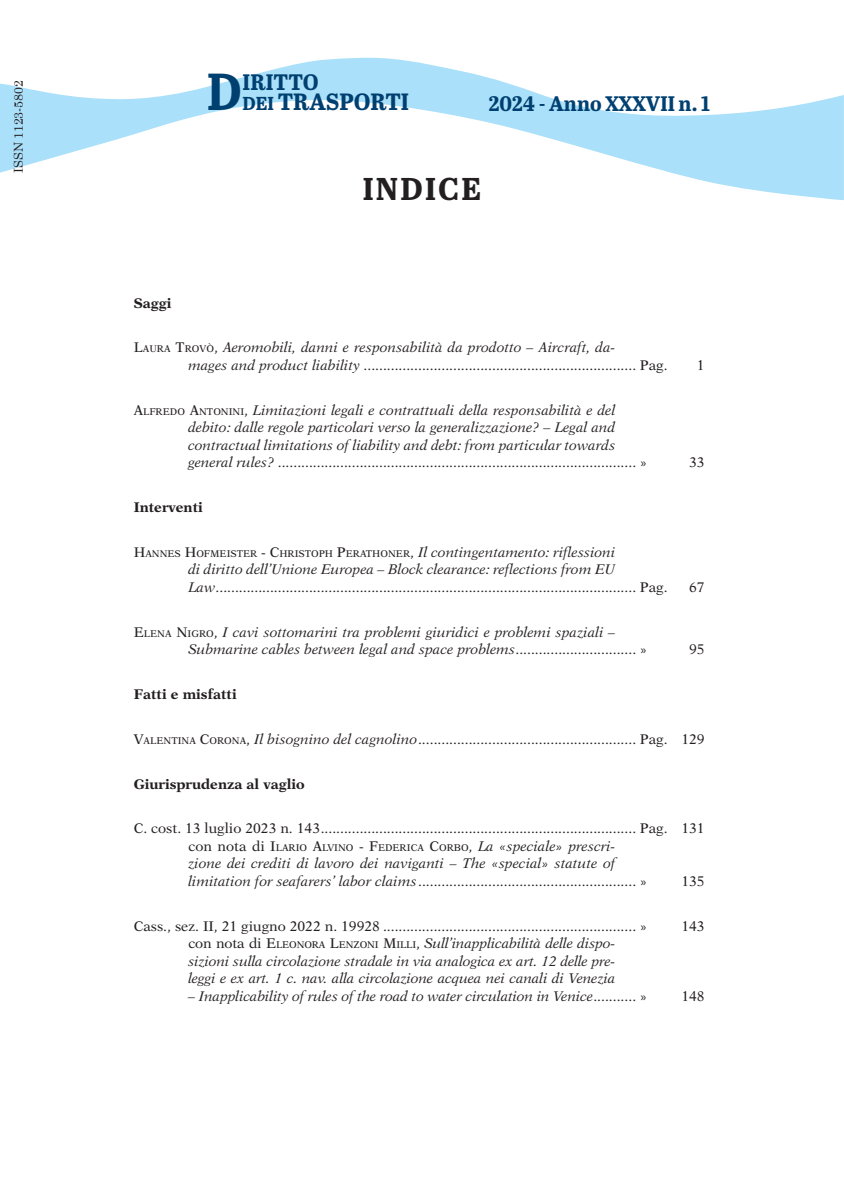
<style>
.page{position:relative;width:844px;height:1191px;background:#fff}
.page>*{position:absolute;margin:0;border:0;box-sizing:border-box;transform-origin:0 0}
.t1{font:700 51.98px "Abril Titling";color:#004071;scale:.94 1}
.t2{font:700 31.5px "Abril Titling";letter-spacing:.07em;color:#231f20}
.t3{font:700 23.62px "Abril Titling";color:#004071}
.t4{font:700 22.4px "Abril Titling";color:#004071}
.t5{font:700 21px "Abril Titling";color:#004071}
.indice{font:italic 14px/17.5px "New Aster LT Std";color:#231f20}
.indice-2{font:14px/17.5px "New Aster LT Std";color:#231f20}
.indice-3{font:700 14px "New Aster LT Std";color:#231f20}
.t6{font:12.25px "Century Schoolbook";color:#231f20}
.indice-4{font:9.8px "New Aster LT Std";color:#231f20}
.s1{font-size:18.72px}
.s2{font-style:normal}
.s3{font-style:normal;font-size:9.8px}
.s4{font-size:14px}
.s5{font-style:italic;font-size:14px}
.s6{font-style:italic}
.s7{font-style:inherit}
.s8{font-size:9.8px}
</style>
<div class="page">
<svg style="left:0;top:57px;width:843px;height:143px"></svg>
<p class="t6" style="left:11px;top:173px;width:94px;rotate:-90deg">ISSN 1123-5802</p>
<p class="t1" style="left:207px;top:54px;width:39px">D</p>
<p class="t4" style="left:242px;top:66px;width:77px">IRITTO</p>
<p class="t3" style="left:242px;top:84px;width:168px"><span class="s1">DEI</span> TRASPORTI</p>
<p class="t5" style="left:489px;top:88px;width:222px">2024 - Anno XXXVII n. 1</p>
<p class="t2" style="left:362px;top:166px;width:120px">INDICE</p>
<p class="indice-3" style="left:134px;top:294px;width:39px">Saggi</p>
<p class="indice" style="left:188px;top:339px;width:480px;text-indent:-55px"><span class="s2">L</span><span class="s3">AURA</span> <span class="s2">T</span><span class="s3">ROVÒ</span><span class="s2">,</span> Aeromobili, danni e responsabilità da prodotto – Aircraft, da-<br>mages and product liability <span class="s2">...................................................................... Pag.</span></p>
<p class="indice" style="left:188px;top:401px;width:460px;text-indent:-55px"><span class="s2">A</span><span class="s3">LFREDO</span> <span class="s2">A</span><span class="s3">NTONINI</span><span class="s2">,</span> Limitazioni legali e contrattuali della responsabilità e del debito: dalle regole particolari verso la generalizzazione? – Legal and contractual limitations of liability and debt: from particular towards general rules? <span class="s2">............................................................................................ »</span></p>
<p class="indice-3" style="left:134px;top:499px;width:70px">Interventi</p>
<p class="indice-4" style="left:134px;top:548px;width:483px"><span class="s4">H</span>ANNES <span class="s4">H</span>OFMEISTER <span class="s4">- C</span>HRISTOPH <span class="s4">P</span>ERATHONER<span class="s4">,</span> <span class="s5">Il contingentamento: riflessioni</span></p>
<p class="indice-2" style="left:188px;top:561px;width:480px"><span class="s6">di diritto dell’Unione Europea – Block clearance: reflections from EU<br>Law</span>............................................................................................................ Pag.</p>
<p class="indice" style="left:188px;top:623px;width:460px;text-indent:-55px"><span class="s2">E</span><span class="s3">LENA</span> <span class="s2">N</span><span class="s3">IGRO</span><span class="s2">,</span> I cavi sottomarini tra problemi giuridici e problemi spaziali –<br>Submarine cables between legal and space problems<span class="s2">............................... »</span></p>
<p class="indice-2" style="left:696px;top:356px;width:9px">1</p>
<p class="indice-2" style="left:689px;top:454px;width:17px">33</p>
<p class="indice-2" style="left:689px;top:578px;width:17px">67</p>
<p class="indice-2" style="left:689px;top:640px;width:17px">95</p>
<p class="indice-3" style="left:134px;top:685px;width:104px">Fatti e misfatti</p>
<p class="indice-2" style="left:134px;top:730px;width:572px"><span class="s7">V</span><span class="s8">ALENTINA</span> <span class="s7">C</span><span class="s8">ORONA</span>, <span class="s6">Il bisognino del cagnolino</span>........................................................ Pag. 129</p>
<p class="indice-3" style="left:134px;top:775px;width:172px">Giurisprudenza al vaglio</p>
<p class="indice-2" style="left:134px;top:820px;width:572px">C. cost. 13 luglio 2023 n. 143................................................................................. Pag. 131</p>
<p class="indice-4" style="left:188px;top:841px;width:428px"><span class="s4">con nota di</span> <span class="s4">I</span>LARIO <span class="s4">A</span>LVINO <span class="s4">- F</span>EDERICA <span class="s4">C</span>ORBO<span class="s4">,</span> <span class="s5">La «speciale» prescri-</span></p>
<p class="indice" style="left:188px;top:855px;width:460px">zione dei crediti di lavoro dei naviganti – The «special» statute of limitation for seafarers’ labor claims<span class="s2">........................................................ »</span></p>
<p class="indice-2" style="left:681px;top:872px;width:25px">135</p>
<p class="indice-2" style="left:134px;top:917px;width:515px">Cass., sez. II, 21 giugno 2022 n. 19928 ................................................................. »</p>
<p class="indice-2" style="left:681px;top:917px;width:25px">143</p>
<p class="indice" style="left:188px;top:934px;width:428px;text-align:justify"><span class="s2">con nota di</span> <span class="s2">E</span><span class="s3">LEONORA</span> <span class="s2">L</span><span class="s3">ENZONI</span> <span class="s2">M</span><span class="s3">ILLI</span><span class="s2">,</span> Sull’inapplicabilità delle dispo&shy;sizioni sulla circolazione stradale in via analogica ex art. 12 delle pre&shy;leggi e ex art. 1 c. nav. alla circolazione acquea nei canali di Venezia</p>
<p class="indice" style="left:188px;top:987px;width:460px">– Inapplicability of rules of the road to water circulation in Venice<span class="s2">........... »</span></p>
<p class="indice-2" style="left:681px;top:987px;width:25px">148</p>
</div>
